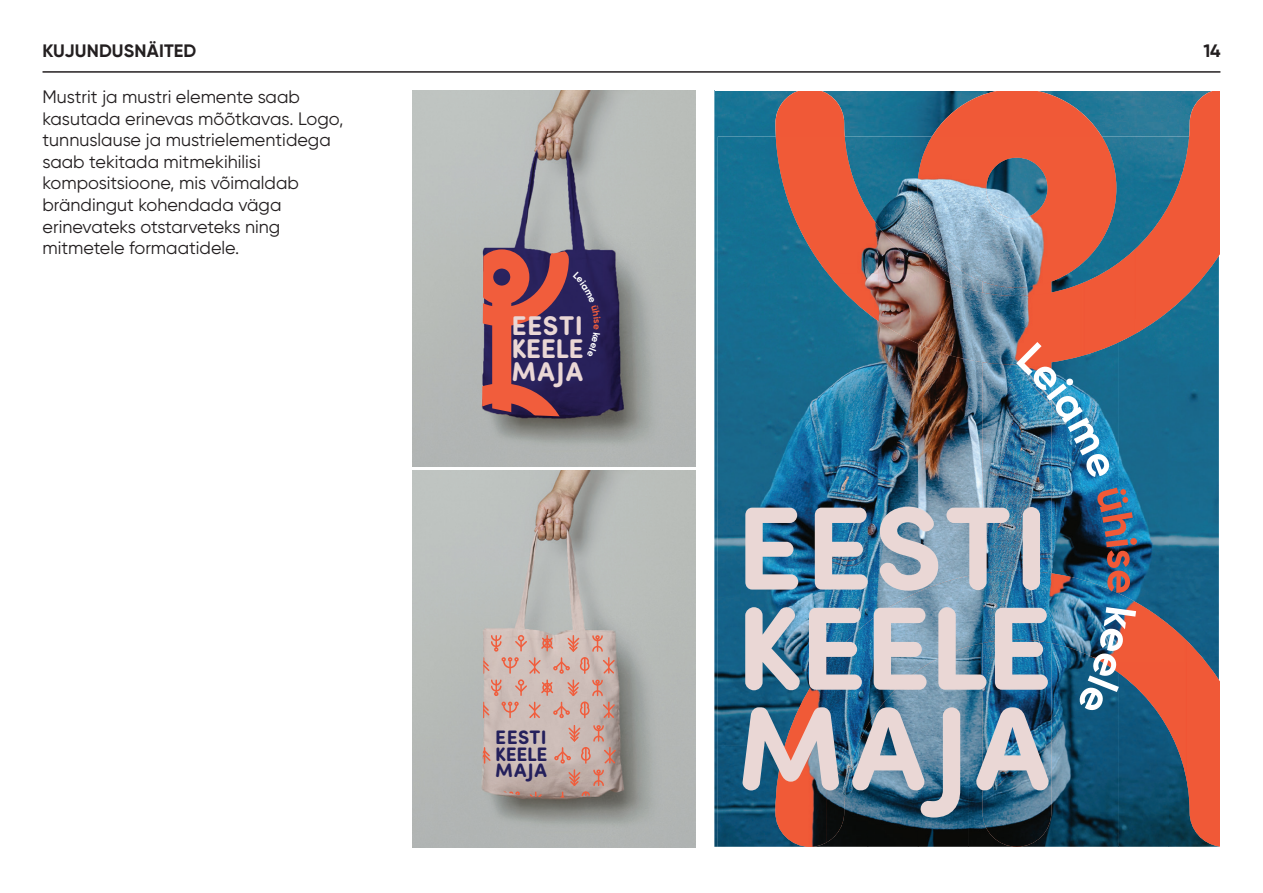
<style>
.page{position:relative;width:1263px;height:893px;background:#fff}
.page>*{position:absolute;margin:0;border:0;box-sizing:border-box;transform-origin:0 0}
.t1{font:700 27.15px/23px "Sofia Pro Soft";letter-spacing:.02em;color:#ead7d5;text-align:justify}
.t2{font:700 19.5px/16.5px "Sofia Pro Soft";letter-spacing:.02em;color:#24205c;text-align:justify}
.t3{font:18px/21.6px "Gilroy";color:#231f20}
.t4{font:700 18px "Gilroy";letter-spacing:.01em;color:#231f20}
</style>
<div class="page">
<hr style="left:43px;top:71px;width:1177px;height:2px;background:#231f20">
<svg style="left:775px;top:91px;width:445px;height:46px;background:#836768"></svg>
<img style="left:879px;top:137px;width:256px;height:112px">
<img style="left:917px;top:137px;width:199px;height:145px">
<img style="left:718px;top:137px;width:100px;height:710px">
<img style="left:818px;top:274px;width:50px;height:573px">
<img style="left:1169px;top:319px;width:50px;height:528px">
<img style="left:868px;top:321px;width:50px;height:526px">
<img style="left:1119px;top:319px;width:50px;height:528px">
<img style="left:918px;top:349px;width:201px;height:222px">
<img style="left:968px;top:663px;width:151px;height:184px">
<img style="left:918px;top:818px;width:50px;height:29px">
<img style="left:982px;top:365px;width:69px;height:482px">
<img style="left:776px;top:137px;width:103px;height:137px">
<img style="left:1135px;top:137px;width:85px;height:182px">
<img style="left:878px;top:226px;width:52px;height:123px">
<img style="left:929px;top:272px;width:52px;height:90px">
<img style="left:1084px;top:249px;width:51px;height:106px">
<img style="left:828px;top:273px;width:51px;height:48px">
<img style="left:981px;top:282px;width:103px;height:83px">
<img style="left:1135px;top:319px;width:23px;height:15px">
<img style="left:826px;top:591px;width:155px;height:116px">
<img style="left:980px;top:571px;width:207px;height:92px">
<img style="left:1186px;top:640px;width:34px;height:207px">
<img style="left:775px;top:691px;width:52px;height:156px">
<img style="left:1136px;top:662px;width:51px;height:47px">
<img style="left:1155px;top:709px;width:32px;height:72px">
<img style="left:826px;top:818px;width:28px;height:24px">
<svg style="left:742px;top:707px;width:308px;height:111px;background:#818d9b"></svg>
<svg style="left:745px;top:606px;width:303px;height:85px;background:#96aabb"></svg>
<svg style="left:745px;top:507px;width:295px;height:84px;background:#95a7b8"></svg>
<img style="left:412px;top:471px;width:283px;height:376px">
<img style="left:412px;top:90px;width:283px;height:376px">
<svg style="left:482px;top:634px;width:135px;height:164px;background:#c9ada6"></svg>
<div style="left:492px;top:303px;width:19px;height:113px;background:#f15d3c"></div>
<svg style="left:482px;top:374px;width:96px;height:42px"></svg>
<img style="left:1016px;top:342px;width:95px;height:135px">
<svg style="left:1096px;top:488px;width:41px;height:105px;background:#575e74"></svg>
<img style="left:1079px;top:607px;width:57px;height:105px">
<svg style="left:482px;top:248px;width:119px;height:109px;background:#753b52"></svg>
<p class="t4" style="left:43px;top:39px;width:155px">KUJUNDUSNÄITED</p>
<p class="t4" style="left:1203px;top:39px;width:18px">14</p>
<p class="t3" style="left:43px;top:86px;width:302px">Mustrit ja mustri elemente saab kasutada erinevas mõõtkavas. Logo, tunnuslause ja mustrielementidega saab tekitada mitmekihilisi kompositsioone, mis võimaldab brändingut kohendada väga erinevateks otstarveteks ning mitmetele formaatidele.</p>
<h1 class="t1" style="left:511px;top:313px;width:74px">EESTI KEELE MAJA</h1>
<p class="t2" style="left:495px;top:728px;width:54px">EESTI KEELE MAJA</p>
</div>
